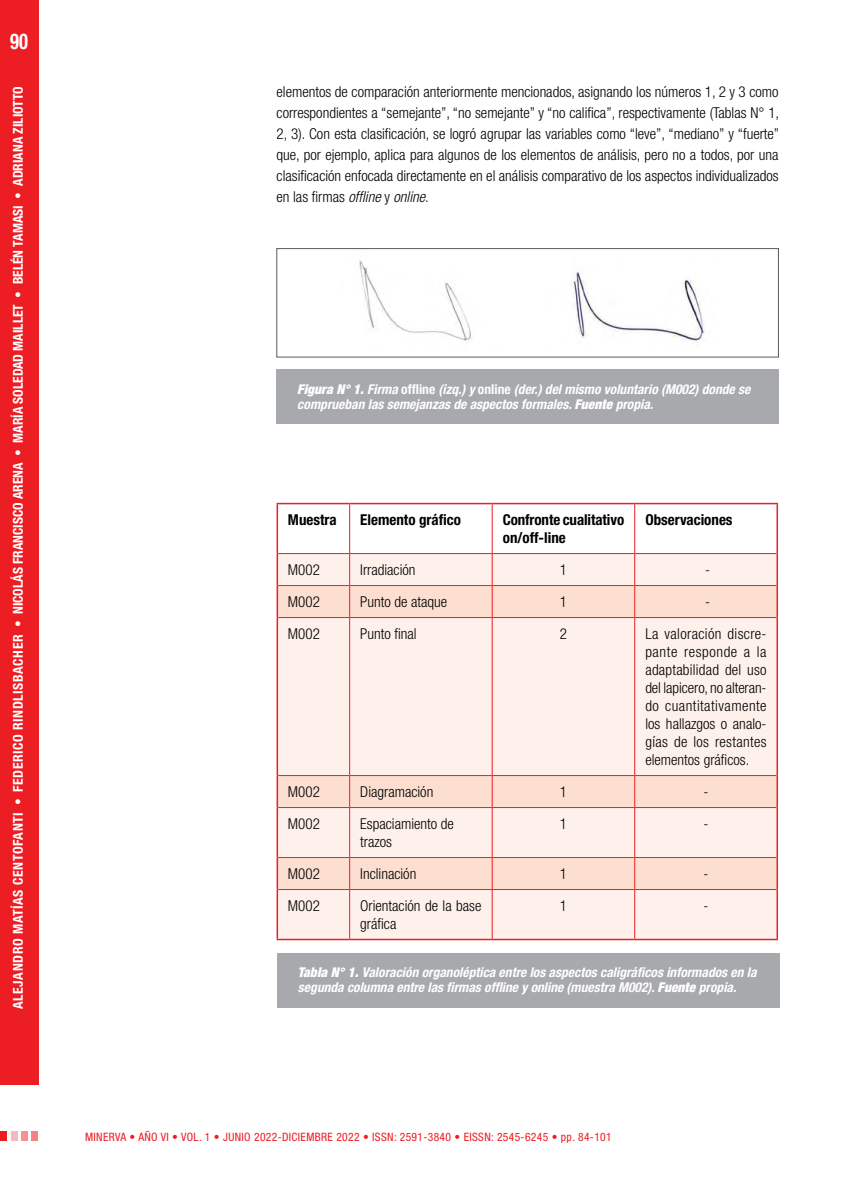
<style>
.page{position:relative;width:851px;height:1191px;background:#fff}
.page>*{position:absolute;margin:0;border:0;box-sizing:border-box;transform-origin:0 0}
.t1{font:700 condensed 21.75px "Helvetica Neue LT Std";color:#fff;scale:.85 1}
._00-TEXTO_GENERAL{font:300 condensed 15px/21px "Helvetica Neue LT Std";color:#000;text-align:justify}
.texto_tabla{font:300 condensed 15px/18px "Helvetica Neue LT Std";color:#000}
.texto_tabla-2{font:700 condensed 15px/18px "Helvetica Neue LT Std";color:#000}
._00-EPIGRAFE{font:italic 700 condensed 13.5px/15px "Helvetica Neue LT Std";color:#fff}
.t2{font:700 condensed 13.5px "Helvetica Neue LT Std";color:#fff}
.t3{font:condensed 11.55px "Helvetica Neue LT Std";letter-spacing:.03em;color:#ed1d24}
.s1{font-style:italic}
.s2{font-weight:900}
.s3{font-style:normal}
</style>
<div class="page">
<div style="left:0;top:0;width:38px;height:1084px;background:#ed1d24"></div>
<div style="left:21px;top:1131px;width:7px;height:10px;background:#f69296"></div>
<div style="left:11px;top:1131px;width:7px;height:10px;background:#f9b8bb"></div>
<div style="left:0;top:1131px;width:7px;height:10px;background:#ed1d24"></div>
<div style="left:32px;top:1131px;width:6px;height:10px;background:#f58286"></div>
<div style="left:276px;top:369px;width:502px;height:55px;background:#a7a9ac"></div>
<img style="left:359px;top:260px;width:346px;height:83px">
<div style="left:276px;top:248px;width:502px;height:109px;border:1px solid #58595b"></div>
<svg style="left:278px;top:504px;width:498px;height:49px"></svg>
<div style="left:278px;top:554px;width:498px;height:384px;background:#fef1eb"></div>
<svg style="left:278px;top:586px;width:498px;height:303px;background:#fdeae2"></svg>
<hr style="left:276px;top:503px;width:73px;height:1px;background:#ed1d24">
<hr style="left:276px;top:504px;width:2px;height:49px;background:#ed1d24">
<hr style="left:349px;top:503px;width:143px;height:1px;background:#ed1d24">
<hr style="left:492px;top:503px;width:142px;height:1px;background:#ed1d24">
<hr style="left:634px;top:503px;width:143px;height:1px;background:#ed1d24">
<hr style="left:776px;top:504px;width:1px;height:49px;background:#ed1d24">
<hr style="left:276px;top:553px;width:2px;height:32px;background:#ed1d24">
<hr style="left:776px;top:553px;width:1px;height:32px;background:#ed1d24">
<hr style="left:276px;top:585px;width:2px;height:32px;background:#ed1d24">
<hr style="left:776px;top:585px;width:1px;height:32px;background:#ed1d24">
<hr style="left:276px;top:617px;width:2px;height:158px;background:#ed1d24">
<hr style="left:776px;top:617px;width:1px;height:158px;background:#ed1d24">
<hr style="left:276px;top:775px;width:2px;height:32px;background:#ed1d24">
<hr style="left:776px;top:775px;width:1px;height:32px;background:#ed1d24">
<hr style="left:276px;top:807px;width:2px;height:50px;background:#ed1d24">
<hr style="left:776px;top:807px;width:1px;height:50px;background:#ed1d24">
<hr style="left:276px;top:857px;width:2px;height:32px;background:#ed1d24">
<hr style="left:776px;top:857px;width:1px;height:32px;background:#ed1d24">
<hr style="left:276px;top:889px;width:2px;height:49px;background:#ed1d24">
<hr style="left:776px;top:889px;width:1px;height:49px;background:#ed1d24">
<hr style="left:276px;top:938px;width:73px;height:2px;background:#ed1d24">
<hr style="left:349px;top:938px;width:143px;height:2px;background:#ed1d24">
<hr style="left:492px;top:938px;width:142px;height:2px;background:#ed1d24">
<hr style="left:634px;top:938px;width:143px;height:2px;background:#ed1d24">
<hr style="left:349px;top:504px;width:1px;height:49px;background:#ed1d24">
<hr style="left:491px;top:504px;width:1px;height:49px;background:#ed1d24">
<hr style="left:634px;top:504px;width:1px;height:49px;background:#ed1d24">
<hr style="left:278px;top:553px;width:71px;height:1px;background:#ed1d24">
<hr style="left:349px;top:553px;width:143px;height:1px;background:#ed1d24">
<hr style="left:349px;top:554px;width:1px;height:31px;background:#ed1d24">
<hr style="left:492px;top:553px;width:142px;height:1px;background:#ed1d24">
<hr style="left:491px;top:554px;width:1px;height:31px;background:#ed1d24">
<hr style="left:634px;top:553px;width:142px;height:1px;background:#ed1d24">
<hr style="left:634px;top:554px;width:1px;height:31px;background:#ed1d24">
<hr style="left:278px;top:585px;width:71px;height:1px;background:#ed1d24">
<hr style="left:349px;top:585px;width:143px;height:1px;background:#ed1d24">
<hr style="left:349px;top:586px;width:1px;height:31px;background:#ed1d24">
<hr style="left:492px;top:585px;width:142px;height:1px;background:#ed1d24">
<hr style="left:491px;top:586px;width:1px;height:31px;background:#ed1d24">
<hr style="left:634px;top:585px;width:142px;height:1px;background:#ed1d24">
<hr style="left:634px;top:586px;width:1px;height:31px;background:#ed1d24">
<hr style="left:278px;top:617px;width:71px;height:1px;background:#ed1d24">
<hr style="left:349px;top:617px;width:143px;height:1px;background:#ed1d24">
<hr style="left:349px;top:618px;width:1px;height:157px;background:#ed1d24">
<hr style="left:492px;top:617px;width:142px;height:1px;background:#ed1d24">
<hr style="left:491px;top:618px;width:1px;height:157px;background:#ed1d24">
<hr style="left:634px;top:617px;width:142px;height:1px;background:#ed1d24">
<hr style="left:634px;top:618px;width:1px;height:157px;background:#ed1d24">
<hr style="left:278px;top:775px;width:71px;height:1px;background:#ed1d24">
<hr style="left:349px;top:775px;width:143px;height:1px;background:#ed1d24">
<hr style="left:349px;top:776px;width:1px;height:31px;background:#ed1d24">
<hr style="left:492px;top:775px;width:142px;height:1px;background:#ed1d24">
<hr style="left:491px;top:776px;width:1px;height:31px;background:#ed1d24">
<hr style="left:634px;top:775px;width:142px;height:1px;background:#ed1d24">
<hr style="left:634px;top:776px;width:1px;height:31px;background:#ed1d24">
<hr style="left:278px;top:807px;width:71px;height:1px;background:#ed1d24">
<hr style="left:349px;top:807px;width:143px;height:1px;background:#ed1d24">
<hr style="left:349px;top:808px;width:1px;height:49px;background:#ed1d24">
<hr style="left:492px;top:807px;width:142px;height:1px;background:#ed1d24">
<hr style="left:491px;top:808px;width:1px;height:49px;background:#ed1d24">
<hr style="left:634px;top:807px;width:142px;height:1px;background:#ed1d24">
<hr style="left:634px;top:808px;width:1px;height:49px;background:#ed1d24">
<hr style="left:278px;top:857px;width:71px;height:1px;background:#ed1d24">
<hr style="left:349px;top:857px;width:143px;height:1px;background:#ed1d24">
<hr style="left:349px;top:858px;width:1px;height:31px;background:#ed1d24">
<hr style="left:492px;top:857px;width:142px;height:1px;background:#ed1d24">
<hr style="left:491px;top:858px;width:1px;height:31px;background:#ed1d24">
<hr style="left:634px;top:857px;width:142px;height:1px;background:#ed1d24">
<hr style="left:634px;top:858px;width:1px;height:31px;background:#ed1d24">
<hr style="left:278px;top:889px;width:71px;height:1px;background:#ed1d24">
<hr style="left:349px;top:889px;width:143px;height:1px;background:#ed1d24">
<hr style="left:349px;top:890px;width:1px;height:48px;background:#ed1d24">
<hr style="left:492px;top:889px;width:142px;height:1px;background:#ed1d24">
<hr style="left:491px;top:890px;width:1px;height:48px;background:#ed1d24">
<hr style="left:634px;top:889px;width:142px;height:1px;background:#ed1d24">
<hr style="left:634px;top:890px;width:1px;height:48px;background:#ed1d24">
<div style="left:277px;top:953px;width:502px;height:55px;background:#a7a9ac"></div>
<h1 class="t1" style="left:10px;top:28px;width:23px">90</h1>
<p class="t2" style="left:10px;top:1008px;width:924px;rotate:-90deg">ALEJANDRO MATÍAS CENTOFANTI • FEDERICO RINDLISBACHER • NICOLÁS FRANCISCO ARENA • MARÍA SOLEDAD MAILLET • BELÉN TAMASI • ADRIANA ZILIOTTO</p>
<p class="_00-TEXTO_GENERAL" style="left:276px;top:81px;width:504px">elementos de comparación anteriormente mencionados, asignando los números 1, 2 y 3 como correspondientes a “semejante”, “no semejante” y “no califica”, respectivamente (Tablas N° 1, 2, 3). Con esta clasificación, se logró agrupar las variables como “leve”, “mediano” y “fuerte” que, por ejemplo, aplica para algunos de los elementos de análisis, pero no a todos, por una clasificación enfocada directamente en el análisis comparativo de los aspectos individualizados en las firmas <span class="s1">offline</span> y <span class="s1">online</span>.</p>
<p class="_00-EPIGRAFE" style="left:297px;top:381px;width:454px"><span class="s2">Figura N° 1.</span> Firma <span class="s3">offline</span> (izq.) y <span class="s3">online</span> (der.) del mismo voluntario (M002) donde se comprueban las semejanzas de aspectos formales. <span class="s2">Fuente</span> propia.</p>
<p class="texto_tabla-2" style="left:288px;top:510px;width:50px">Muestra</p>
<p class="texto_tabla-2" style="left:360px;top:510px;width:102px">Elemento gráfico</p>
<p class="texto_tabla-2" style="left:502px;top:510px;width:123px">Confronte cualitativo on/off-line</p>
<p class="texto_tabla-2" style="left:645px;top:510px;width:89px">Observaciones</p>
<p class="texto_tabla" style="left:288px;top:560px;width:33px">M002</p>
<p class="texto_tabla" style="left:360px;top:560px;width:57px">Irradiación</p>
<p class="texto_tabla" style="left:559px;top:560px;width:9px">1</p>
<p class="texto_tabla" style="left:705px;top:560px;width:6px">-</p>
<p class="texto_tabla" style="left:288px;top:592px;width:33px">M002</p>
<p class="texto_tabla" style="left:360px;top:592px;width:88px">Punto de ataque</p>
<p class="texto_tabla" style="left:559px;top:592px;width:9px">1</p>
<p class="texto_tabla" style="left:705px;top:592px;width:6px">-</p>
<p class="texto_tabla" style="left:288px;top:624px;width:33px">M002</p>
<p class="texto_tabla" style="left:360px;top:624px;width:58px">Punto final</p>
<p class="texto_tabla" style="left:559px;top:624px;width:9px">2</p>
<p class="texto_tabla" style="left:645px;top:624px;width:123px;text-align:justify">La valoración discre&shy;pante responde a la adaptabilidad del uso del lapicero, no alteran&shy;do cuantitativamente los hallazgos o analo&shy;gías de los restantes elementos gráficos.</p>
<p class="texto_tabla" style="left:288px;top:782px;width:33px">M002</p>
<p class="texto_tabla" style="left:360px;top:782px;width:75px">Diagramación</p>
<p class="texto_tabla" style="left:559px;top:782px;width:9px">1</p>
<p class="texto_tabla" style="left:703px;top:782px;width:6px">-</p>
<p class="texto_tabla" style="left:288px;top:814px;width:33px">M002</p>
<p class="texto_tabla" style="left:360px;top:814px;width:95px">Espaciamiento de trazos</p>
<p class="texto_tabla" style="left:559px;top:814px;width:9px">1</p>
<p class="texto_tabla" style="left:703px;top:814px;width:6px">-</p>
<p class="texto_tabla" style="left:288px;top:864px;width:33px">M002</p>
<p class="texto_tabla" style="left:360px;top:864px;width:58px">Inclinación</p>
<p class="texto_tabla" style="left:559px;top:864px;width:9px">1</p>
<p class="texto_tabla" style="left:703px;top:864px;width:6px">-</p>
<p class="texto_tabla" style="left:288px;top:896px;width:33px">M002</p>
<p class="texto_tabla" style="left:360px;top:896px;width:123px">Orientación de la base gráfica</p>
<p class="texto_tabla" style="left:559px;top:896px;width:9px">1</p>
<p class="texto_tabla" style="left:703px;top:896px;width:6px">-</p>
<p class="_00-EPIGRAFE" style="left:298px;top:965px;width:460px"><span class="s2">Tabla N° 1.</span> Valoración organoléptica entre los aspectos caligráficos informados en la segunda columna entre las firmas offline y online (muestra M002). <span class="s2">Fuente</span> propia.</p>
<p class="t3" style="left:85px;top:1130px;width:528px">MINERVA • AÑO VI • VOL. 1 • JUNIO 2022-DICIEMBRE 2022 • ISSN: 2591-3840 • EISSN: 2545-6245 • pp. 84-101</p>
</div>
